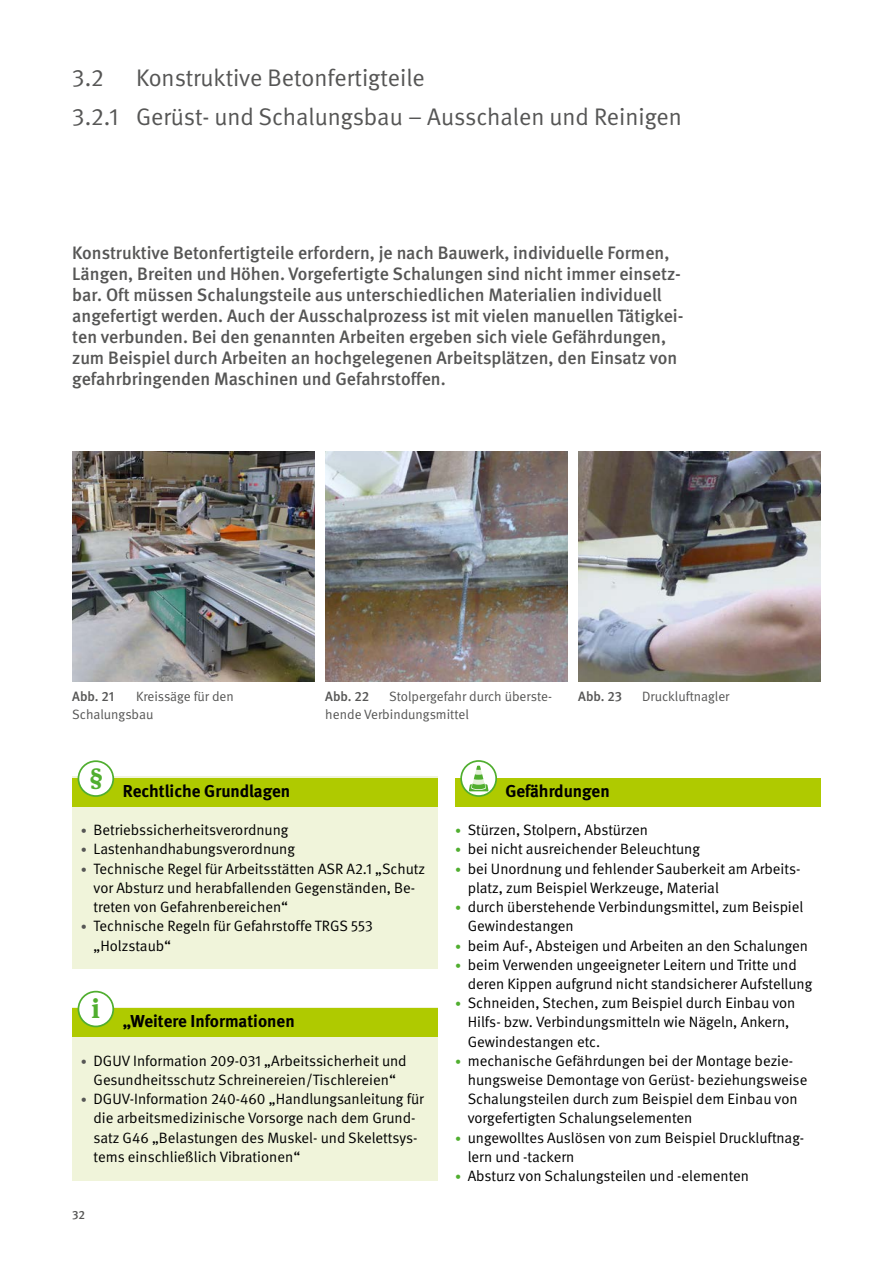
<style>
.page{position:relative;width:893px;height:1263px;background:#fff}
.page>*{position:absolute;margin:0;border:0;box-sizing:border-box;transform-origin:0 0}
.t1{font:700 27px "DGUV Meta Serif";color:#50ae2f}
.H3_Branchenregel{font:24px "DGUV Meta";color:#565655}
.H2_Branchenregel{font:24px "DGUV Meta";color:#565655}
.t2{font:700 24px "DGUV Meta Serif";color:#50ae2f}
.AL_12pt{font:500 18px/21px "DGUV Meta";color:#565655}
.STG_Titel{font:700 17.25px "DGUV Meta";color:#000}
.t3{font:15px/19.2px "DGUV Meta";color:#000}
.t4{font:13.5px/18px "DGUV Meta";color:#565655}
.t5{font:500 13.5px "DGUV Meta";letter-spacing:-.01em;color:#565655}
.t6{font:500 12px "DGUV Meta";color:#565655}
.s1{font-size:12px;color:#565655}
.s2{font-size:12px;color:#50ae2f}
</style>
<div class="page">
<img style="left:72px;top:451px;width:243px;height:231px">
<img style="left:325px;top:451px;width:243px;height:231px">
<img style="left:578px;top:451px;width:243px;height:231px">
<div style="left:72px;top:776px;width:366px;height:192px;background:#f0f4da"></div>
<div style="left:72px;top:778px;width:366px;height:28px;background:#afca00"></div>
<div style="left:78px;top:761px;width:35px;height:35px;background:#fff;border-radius:50%"></div>
<div style="left:78px;top:760px;width:36px;height:37px;border:2px solid #50ae2f;border-radius:50%"></div>
<div style="left:72px;top:1007px;width:366px;height:174px;background:#f0f4da"></div>
<div style="left:72px;top:1008px;width:366px;height:29px;background:#afca00"></div>
<div style="left:78px;top:992px;width:35px;height:34px;background:#fff;border-radius:50%"></div>
<div style="left:78px;top:991px;width:36px;height:36px;border:2px solid #50ae2f;border-radius:50%"></div>
<div style="left:455px;top:778px;width:366px;height:28px;background:#afca00"></div>
<svg style="left:461px;top:761px;width:35px;height:35px"></svg>
<svg style="left:469px;top:766px;width:20px;height:25px"></svg>
<div style="left:460px;top:760px;width:37px;height:37px;border:2px solid #50ae2f;border-radius:50%"></div>
<h2 class="H2_Branchenregel" style="left:72px;top:64px;width:33px">3.2</h2>
<h2 class="H2_Branchenregel" style="left:136px;top:64px;width:290px">Konstruktive Betonfertigteile</h2>
<h3 class="H3_Branchenregel" style="left:72px;top:103px;width:611px">3.2.1 Gerüst- und Schalungsbau – Ausschalen und Reinigen</h3>
<p class="AL_12pt" style="left:72px;top:243px;width:613px">Konstruktive Betonfertigteile erfordern, je nach Bauwerk, individuelle Formen, Längen, Breiten und Höhen. Vorgefertigte Schalungen sind nicht immer einsetz&shy;bar. Oft müssen Schalungsteile aus unterschiedlichen Materialien individuell angefertigt werden. Auch der Ausschalprozess ist mit vielen manuellen Tätigkei&shy;ten verbunden. Bei den genannten Arbeiten ergeben sich viele Gefährdungen, zum Beispiel durch Arbeiten an hochgelegenen Arbeitsplätzen, den Einsatz von gefahrbringenden Maschinen und Gefahrstoffen.</p>
<p class="t4" style="left:72px;top:687px;width:163px;text-indent:64px">Kreissäge für den<br>Schalungsbau</p>
<p class="t5" style="left:325px;top:688px;width:46px">Abb. 22</p>
<p class="t5" style="left:72px;top:688px;width:43px">Abb. 21</p>
<p class="t4" style="left:325px;top:687px;width:228px;text-indent:64px">Stolpergefahr durch überste&shy;hende Verbindungsmittel</p>
<p class="t5" style="left:578px;top:688px;width:45px">Abb. 23</p>
<p class="t4" style="left:642px;top:687px;width:89px">Druckluftnagler</p>
<h2 class="t2" style="left:90px;top:763px;width:15px">§</h2>
<h3 class="STG_Titel" style="left:123px;top:781px;width:169px">Rechtliche Grundlagen</h3>
<p class="t3" style="left:81px;top:821px;width:209px"><span class="s1">•</span> Betriebssicherheitsverordnung</p>
<p class="t3" style="left:81px;top:840px;width:216px"><span class="s1">•</span> Lastenhandhabungsverordnung</p>
<p class="t3" style="left:94px;top:859px;width:333px;text-indent:-13px"><span class="s1">•</span> Technische Regel für Arbeitsstätten ASR A2.1 „Schutz vor Absturz und herabfallenden Gegenständen, Be&shy;treten von Gefahrenbereichen“</p>
<p class="t3" style="left:94px;top:917px;width:281px;text-indent:-13px"><span class="s1">•</span> Technische Regeln für Gefahrstoffe TRGS 553 „Holzstaub“</p>
<h1 class="t1" style="left:92px;top:992px;width:10px">i</h1>
<h3 class="STG_Titel" style="left:123px;top:1011px;width:173px">„Weitere Informationen</h3>
<p class="t3" style="left:81px;top:1051px;width:327px;text-align:center"><span class="s1">•</span> DGUV Information 209-031 „Arbeitssicherheit und<br>Gesundheitsschutz Schreinereien/Tischlereien“</p>
<p class="t3" style="left:94px;top:1090px;width:332px;text-indent:-13px"><span class="s1">•</span> DGUV-Information 240-460 „Handlungsanleitung für die arbeitsmedizinische Vorsorge nach dem Grund&shy;satz G46 „Belastungen des Muskel- und Skelettsys&shy;tems einschließlich Vibrationen“</p>
<p class="t6" style="left:72px;top:1208px;width:15px">32</p>
<h3 class="STG_Titel" style="left:505px;top:781px;width:106px">Gefährdungen</h3>
<p class="t3" style="left:455px;top:821px;width:195px"><span class="s2">•</span> Stürzen, Stolpern, Abstürzen</p>
<p class="t3" style="left:455px;top:840px;width:247px"><span class="s2">•</span> bei nicht ausreichender Beleuchtung</p>
<p class="t3" style="left:468px;top:859px;width:334px;text-indent:-13px"><span class="s2">•</span> bei Unordnung und fehlender Sauberkeit am Arbeits&shy;platz, zum Beispiel Werkzeuge, Material</p>
<p class="t3" style="left:468px;top:898px;width:337px;text-indent:-13px"><span class="s2">•</span> durch überstehende Verbindungsmittel, zum Beispiel<br>Gewindestangen</p>
<p class="t3" style="left:455px;top:936px;width:355px"><span class="s2">•</span> beim Auf-, Absteigen und Arbeiten an den Schalungen</p>
<p class="t3" style="left:468px;top:955px;width:346px;text-indent:-13px"><span class="s2">•</span> beim Verwenden ungeeigneter Leitern und Tritte und deren Kippen aufgrund nicht standsicherer Aufstellung</p>
<p class="t3" style="left:468px;top:994px;width:329px;text-indent:-13px"><span class="s2">•</span> Schneiden, Stechen, zum Beispiel durch Einbau von<br>Hilfs- bzw. Verbindungsmitteln wie Nägeln, Ankern,<br>Gewindestangen etc.</p>
<p class="t3" style="left:468px;top:1051px;width:341px;text-indent:-13px"><span class="s2">•</span> mechanische Gefährdungen bei der Montage bezie&shy;hungsweise Demontage von Gerüst- beziehungsweise Schalungsteilen durch zum Beispiel dem Einbau von vorgefertigten Schalungselementen</p>
<p class="t3" style="left:468px;top:1128px;width:338px;text-indent:-13px"><span class="s2">•</span> ungewolltes Auslösen von zum Beispiel Druckluftnag&shy;lern und -tackern</p>
<p class="t3" style="left:455px;top:1166px;width:296px"><span class="s2">•</span> Absturz von Schalungsteilen und -elementen</p>
</div>
